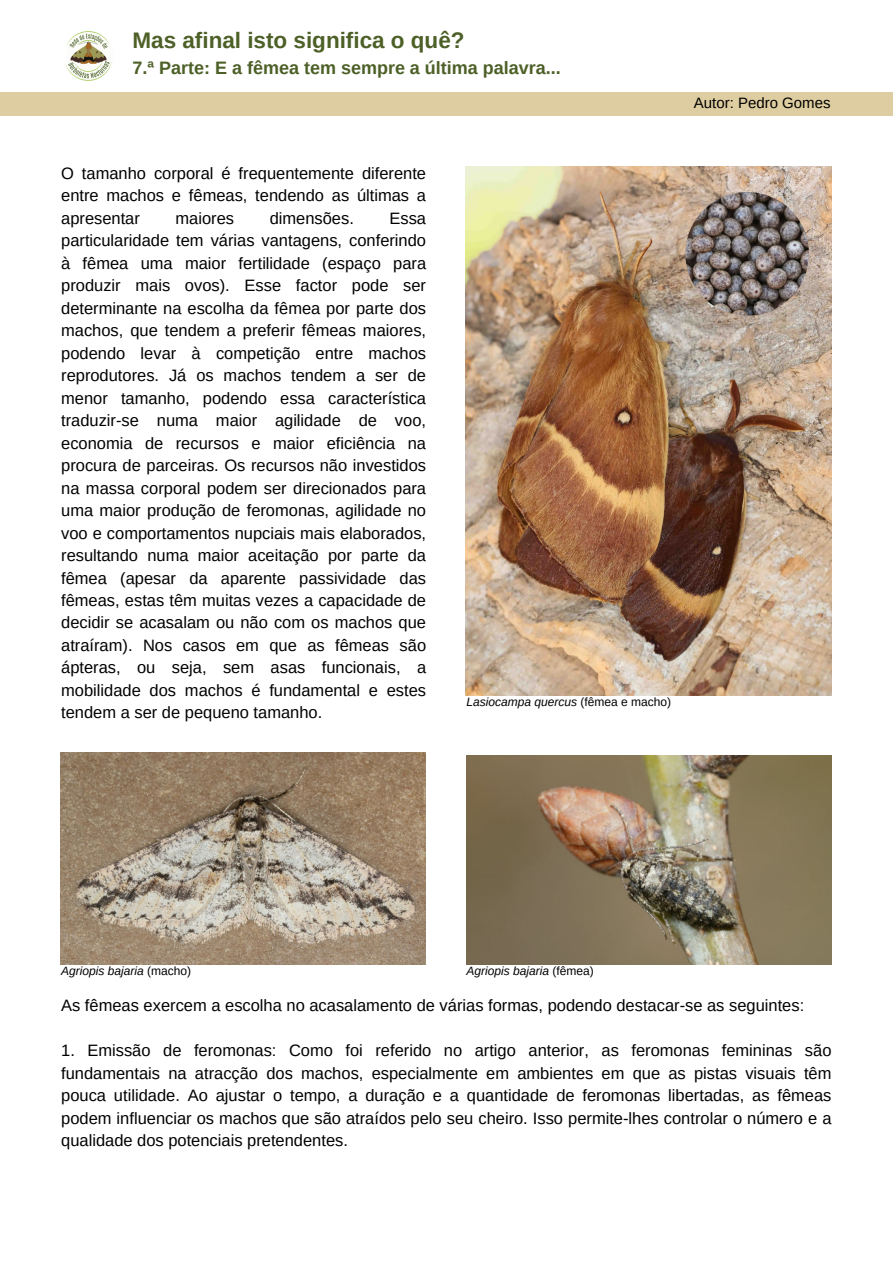
<style>
.page{position:relative;width:893px;height:1264px;background:#fff}
.page>*{position:absolute;margin:0;border:0;box-sizing:border-box;transform-origin:0 0}
.t1{font:700 22.5px "Arimo";color:#4d6027}
.t2{font:700 18px "Arimo";color:#4d6027}
.t3{font:16.5px/22.5px "Arimo";color:#000;text-align:justify}
.t4{font:15px "Arimo";color:#000}
.t5{font:italic 12px "Arimo";color:#000}
.s1{font-style:normal}
</style>
<div class="page">
<div style="left:0;top:92px;width:892px;height:23px;background:#decda0"></div>
<img style="left:65px;top:31px;width:47px;height:50px">
<img style="left:465px;top:166px;width:366px;height:530px">
<img style="left:466px;top:755px;width:365px;height:210px">
<img style="left:60px;top:753px;width:366px;height:211px">
<img style="left:685px;top:192px;width:124px;height:123px;border-radius:50%">
<p class="t1" style="left:132px;top:28px;width:333px">Mas afinal isto significa o quê?</p>
<p class="t2" style="left:132px;top:58px;width:430px">7.ª Parte: E a fêmea tem sempre a última palavra...</p>
<p class="t3" style="left:61px;top:162px;width:366px">O tamanho corporal é frequentemente diferente entre machos e fêmeas, tendendo as últimas a apresentar</p>
<p class="t3" style="left:175px;top:207px;width:60px">maiores</p>
<p class="t3" style="left:270px;top:207px;width:86px">dimensões.</p>
<p class="t3" style="left:61px;top:207px;width:366px;text-indent:328px">Essa particularidade tem várias vantagens, conferindo à fêmea uma maior fertilidade (espaço para produzir mais ovos). Esse factor pode ser determinante na escolha da fêmea por parte dos machos, que tendem a preferir fêmeas maiores, podendo levar à competição entre machos reprodutores. Já os machos tendem a ser de menor tamanho, podendo essa característica traduzir-se numa maior agilidade de voo, economia de recursos e maior eficiência na procura de parceiras. Os recursos não investidos na massa corporal podem ser direcionados para uma maior produção de feromonas, agilidade no voo e comportamentos nupciais mais elaborados, resultando numa maior aceitação por parte da fêmea (apesar da aparente passividade das fêmeas, estas têm muitas vezes a capacidade de decidir se acasalam ou não com os machos que atraíram). Nos casos em que as fêmeas são ápteras, ou seja, sem asas funcionais, a mobilidade dos machos é fundamental e estes tendem a ser de pequeno tamanho.</p>
<p class="t5" style="left:466px;top:695px;width:206px">Lasiocampa quercus <span class="s1">(fêmea e macho)</span></p>
<p class="t4" style="left:694px;top:95px;width:138px">Autor: Pedro Gomes</p>
<p class="t5" style="left:61px;top:964px;width:131px">Agriopis bajaria <span class="s1">(macho)</span></p>
<p class="t5" style="left:466px;top:964px;width:129px">Agriopis bajaria <span class="s1">(fêmea)</span></p>
<p class="t3" style="left:61px;top:994px;width:744px">As fêmeas exercem a escolha no acasalamento de várias formas, podendo destacar-se as seguintes:</p>
<p class="t3" style="left:61px;top:1039px;width:771px">1. Emissão de feromonas: Como foi referido no artigo anterior, as feromonas femininas são fundamentais na atracção dos machos, especialmente em ambientes em que as pistas visuais têm pouca utilidade. Ao ajustar o tempo, a duração e a quantidade de feromonas libertadas, as fêmeas podem influenciar os machos que são atraídos pelo seu cheiro. Isso permite-lhes controlar o número e a qualidade dos potenciais pretendentes.</p>
</div>
